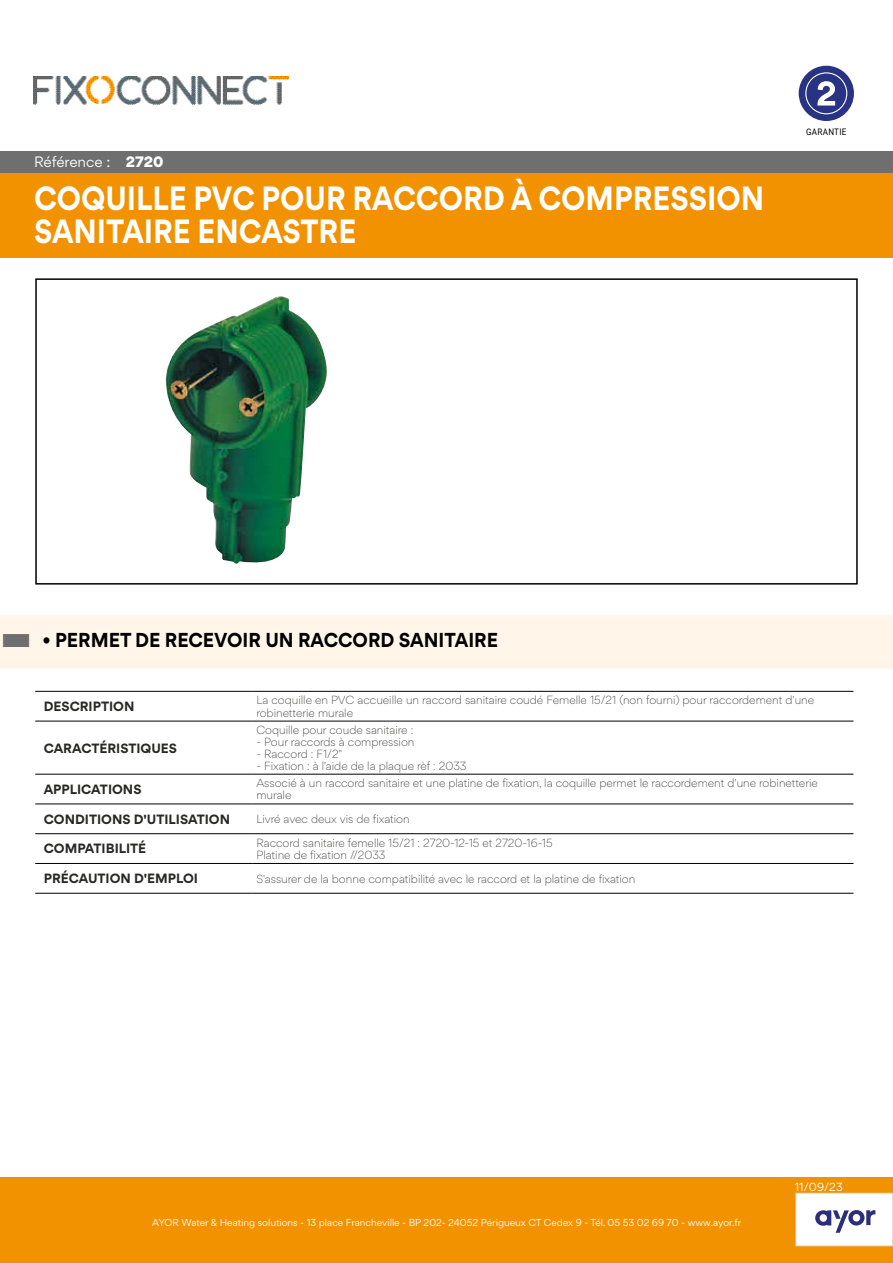
<style>
.page{position:relative;width:893px;height:1263px;background:#fff}
.page>*{position:absolute;margin:0;border:0;box-sizing:border-box;transform-origin:0 0}
.t1{font:700 30px/33px "Gordita";color:#fff;scale:.9 1}
.t2{font:700 18px "Gordita";color:#000;scale:.95 1}
.t3{font:13.5px "Gordita";letter-spacing:-.005em;color:#fff}
.t4{font:700 12px "Gordita";color:#282827}
.t5{font:300 10.5px/12px "Gordita";color:#282827}
.t6{font:10.5px "Gordita";color:#fff}
.t7{font:9px "Gordita";color:#fff}
.t8{font:9px "Roboto";letter-spacing:.035em;color:#000;scale:.9 1}
.s1{font-weight:900}
</style>
<div class="page">
<div style="left:0;top:1178px;width:893px;height:85px;background:#f39200"></div>
<div style="left:796px;top:1193px;width:97px;height:53px;background:#fff"></div>
<div style="left:795px;top:1193px;width:98px;height:53px;border:1px solid #dadada"></div>
<img style="left:166px;top:296px;width:161px;height:268px">
<div style="left:0;top:172px;width:893px;height:85px;background:#f39200"></div>
<hr style="left:35px;top:691px;width:217px;height:1px;background:#000">
<hr style="left:252px;top:691px;width:601px;height:1px;background:#000">
<hr style="left:35px;top:721px;width:217px;height:1px;background:#000">
<hr style="left:252px;top:721px;width:601px;height:1px;background:#000">
<hr style="left:35px;top:774px;width:217px;height:1px;background:#000">
<hr style="left:252px;top:774px;width:601px;height:1px;background:#000">
<hr style="left:35px;top:803px;width:217px;height:1px;background:#000">
<hr style="left:252px;top:803px;width:601px;height:1px;background:#000">
<hr style="left:35px;top:833px;width:217px;height:1px;background:#000">
<hr style="left:252px;top:833px;width:601px;height:1px;background:#000">
<hr style="left:35px;top:863px;width:217px;height:1px;background:#000">
<hr style="left:252px;top:863px;width:601px;height:1px;background:#000">
<hr style="left:35px;top:893px;width:217px;height:1px;background:#000">
<hr style="left:252px;top:893px;width:601px;height:1px;background:#000">
<div style="left:799px;top:66px;width:55px;height:55px;background:#293384;border-radius:50%"></div>
<svg style="left:805px;top:72px;width:42px;height:42px"></svg>
<div style="left:35px;top:278px;width:823px;height:307px;border:2px solid #000"></div>
<div style="left:0;top:615px;width:893px;height:53px;background:#fff5e9"></div>
<svg style="left:815px;top:1210px;width:60px;height:23px"></svg>
<img style="left:33px;top:77px;width:255px;height:28px">
<div style="left:0;top:151px;width:893px;height:21px;background:#706f6f"></div>
<p class="t3" style="left:34px;top:152px;width:131px">Référence : <span class="s1">2720</span></p>
<h1 class="t1" style="left:34px;top:182px;width:813px">COQUILLE PVC POUR RACCORD À COMPRESSION<br>SANITAIRE ENCASTRE</h1>
<p class="t8" style="left:806px;top:125px;width:46px">GARANTIE</p>
<h2 class="t2" style="left:43px;top:625px;width:481px">• PERMET DE RECEVOIR UN RACCORD SANITAIRE</h2>
<p class="t4" style="left:44px;top:697px;width:92px">DESCRIPTION</p>
<p class="t5" style="left:256px;top:694px;width:559px">La coquille en PVC accueille un raccord sanitaire coudé Femelle 15/21 (non fourni) pour raccordement d'une robinetterie murale</p>
<p class="t4" style="left:44px;top:738px;width:135px">CARACTÉRISTIQUES</p>
<p class="t5" style="left:256px;top:723px;width:158px">Coquille pour coude sanitaire :</p>
<p class="t5" style="left:256px;top:735px;width:160px">- Pour raccords à compression</p>
<p class="t5" style="left:256px;top:747px;width:87px">- Raccord : F1/2"</p>
<p class="t5" style="left:256px;top:759px;width:212px">- Fixation : à l'aide de la plaque rèf : 2033</p>
<p class="t4" style="left:44px;top:780px;width:99px">APPLICATIONS</p>
<p class="t5" style="left:256px;top:777px;width:563px">Associé à un raccord sanitaire et une platine de fixation, la coquille permet le raccordement d'une robinetterie murale</p>
<p class="t4" style="left:44px;top:809px;width:188px">CONDITIONS D'UTILISATION</p>
<p class="t5" style="left:256px;top:813px;width:155px">Livré avec deux vis de fixation</p>
<p class="t4" style="left:44px;top:839px;width:104px">COMPATIBILITÉ</p>
<p class="t5" style="left:256px;top:836px;width:298px">Raccord sanitaire femelle 15/21 : 2720-12-15 et 2720-16-15<br>Platine de fixation //2033</p>
<p class="t4" style="left:44px;top:869px;width:156px">PRÉCAUTION D'EMPLOI</p>
<p class="t5" style="left:256px;top:872px;width:380px">S'assurer de la bonne compatibilité avec le raccord et la platine de fixation</p>
<p class="t7" style="left:152px;top:1216px;width:590px">AYOR Water &amp; Heating solutions - 13 place Francheville - BP 202- 24052 Périgueux CT Cedex 9 - Tél. 05 53 02 69 70 - www.ayor.fr</p>
<p class="t6" style="left:795px;top:1179px;width:50px">11/09/23</p>
</div>
